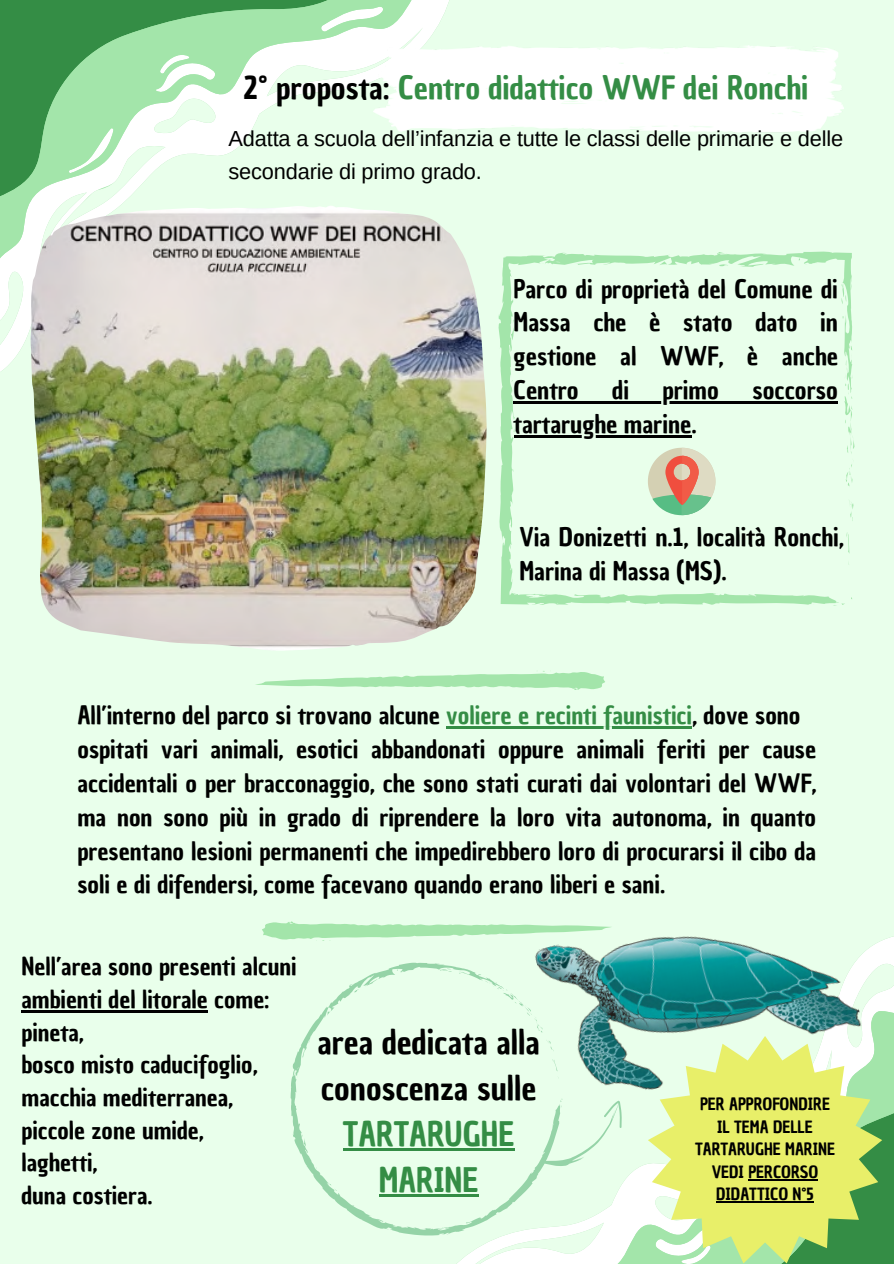
<style>
.page{position:relative;width:894px;height:1264px;background:#fff}
.page>*{position:absolute;margin:0;border:0;box-sizing:border-box;transform-origin:0 0}
.t1{font:33px/46.2px "Chau Philomene One";color:#000;text-align:center}
.t2{font:31.35px "Chau Philomene One";color:#348d45}
.t3{font:24.9px/33.8px "Chau Philomene One";color:#000;text-align:justify}
.t4{font:24.45px/33.8px "Chau Philomene One";color:#000;text-align:justify}
.t5{font:24px/32.7px "Chau Philomene One";color:#000}
.t6{font:21.75px/32.7px "Arimo";letter-spacing:-.01em;color:#000}
.t7{font:16.5px/22.5px "Chau Philomene One";color:#000;text-align:center}
.s1{color:#000}
.s2{color:#348d45}
</style>
<div class="page">
<div style="left:0;top:0;width:893px;height:1263px;background:#e9ffeb"></div>
<svg style="left:419px;top:937px;width:474px;height:299px"></svg>
<svg style="left:450px;top:1009px;width:443px;height:254px"></svg>
<svg style="left:0;top:0;width:449px;height:371px"></svg>
<svg style="left:0;top:0;width:420px;height:310px"></svg>
<img style="left:373px;top:45px;width:470px;height:88px">
<img style="left:30px;top:206px;width:456px;height:444px">
<svg style="left:498px;top:251px;width:354px;height:354px"></svg>
<svg style="left:541px;top:259px;width:10px;height:5px"></svg>
<svg style="left:844px;top:340px;width:9px;height:148px"></svg>
<svg style="left:841px;top:274px;width:11px;height:33px"></svg>
<svg style="left:798px;top:258px;width:9px;height:7px"></svg>
<svg style="left:717px;top:264px;width:12px;height:3px"></svg>
<svg style="left:832px;top:603px;width:12px;height:3px"></svg>
<svg style="left:512px;top:425px;width:2px;height:8px"></svg>
<hr style="left:513px;top:401px;width:324px;height:2px;background:#000">
<hr style="left:513px;top:435px;width:178px;height:2px;background:#000">
<svg style="left:647px;top:448px;width:68px;height:67px"></svg>
<hr style="left:21px;top:1010px;width:187px;height:2px;background:#000">
<svg style="left:255px;top:671px;width:350px;height:19px"></svg>
<svg style="left:262px;top:921px;width:271px;height:20px"></svg>
<hr style="left:446px;top:726px;width:246px;height:3px;background:#348d45">
<svg style="left:290px;top:962px;width:270px;height:273px"></svg>
<svg style="left:295px;top:1071px;width:3px;height:7px"></svg>
<svg style="left:478px;top:974px;width:55px;height:59px"></svg>
<svg style="left:434px;top:963px;width:27px;height:10px"></svg>
<svg style="left:397px;top:969px;width:5px;height:4px"></svg>
<svg style="left:348px;top:983px;width:11px;height:9px"></svg>
<img style="left:533px;top:925px;width:331px;height:184px">
<hr style="left:343px;top:1148px;width:171px;height:2px;background:#348d45">
<hr style="left:378px;top:1194px;width:100px;height:2px;background:#348d45">
<svg style="left:532px;top:1097px;width:102px;height:87px"></svg>
<svg style="left:647px;top:1035px;width:234px;height:228px;background:#d4e787"></svg>
<hr style="left:748px;top:1178px;width:70px;height:1px;background:#000">
<hr style="left:716px;top:1201px;width:97px;height:1px;background:#000">
<h1 class="t2" style="left:243px;top:67px;width:566px"><span class="s1">2° proposta:</span> Centro didattico WWF dei Ronchi</h1>
<h3 class="t6" style="left:228px;top:123px;width:616px">Adatta a scuola dell’infanzia e tutte le classi delle primarie e delle secondarie di primo grado.</h3>
<p class="t3" style="left:513px;top:272px;width:326px">Parco di proprietà del Comune di Massa che è stato dato in gestione al WWF, è anche</p>
<p class="t3" style="left:513px;top:373px;width:67px">Centro</p>
<p class="t3" style="left:612px;top:373px;width:18px">di</p>
<p class="t3" style="left:662px;top:373px;width:58px">primo</p>
<p class="t3" style="left:752px;top:373px;width:87px">soccorso</p>
<h2 class="t3" style="left:513px;top:407px;width:185px">tartarughe marine.</h2>
<p class="t3" style="left:519px;top:520px;width:326px">Via Donizetti n.1, località Ronchi,<br>Marina di Massa (MS).</p>
<h2 class="t4" style="left:77px;top:699px;width:724px">All’interno del parco si trovano alcune <span class="s2">voliere e recinti faunistici</span>, dove sono</h2>
<p class="t4" style="left:77px;top:732px;width:740px">ospitati vari animali, esotici abbandonati oppure animali feriti per cause accidentali o per bracconaggio, che sono stati curati dai volontari del WWF, ma non sono più in grado di riprendere la loro vita autonoma, in quanto presentano lesioni permanenti che impedirebbero loro di procurarsi il cibo da soli e di difendersi, come facevano quando erano liberi e sani.</p>
<h2 class="t5" style="left:21px;top:950px;width:277px">Nell’area sono presenti alcuni ambienti del litorale come:</h2>
<p class="t5" style="left:21px;top:1016px;width:237px">pineta,<br>bosco misto caducifoglio, macchia mediterranea, piccole zone umide, laghetti,<br>duna costiera.</p>
<p class="t1" style="left:317px;top:1019px;width:224px">area dedicata alla conoscenza sulle<br><span class="s2">TARTARUGHE<br>MARINE</span></p>
<p class="t7" style="left:694px;top:1093px;width:141px">PER APPROFONDIRE<br>IL TEMA DELLE<br>TARTARUGHE MARINE<br>VEDI PERCORSO<br>DIDATTICO N°5</p>
</div>
